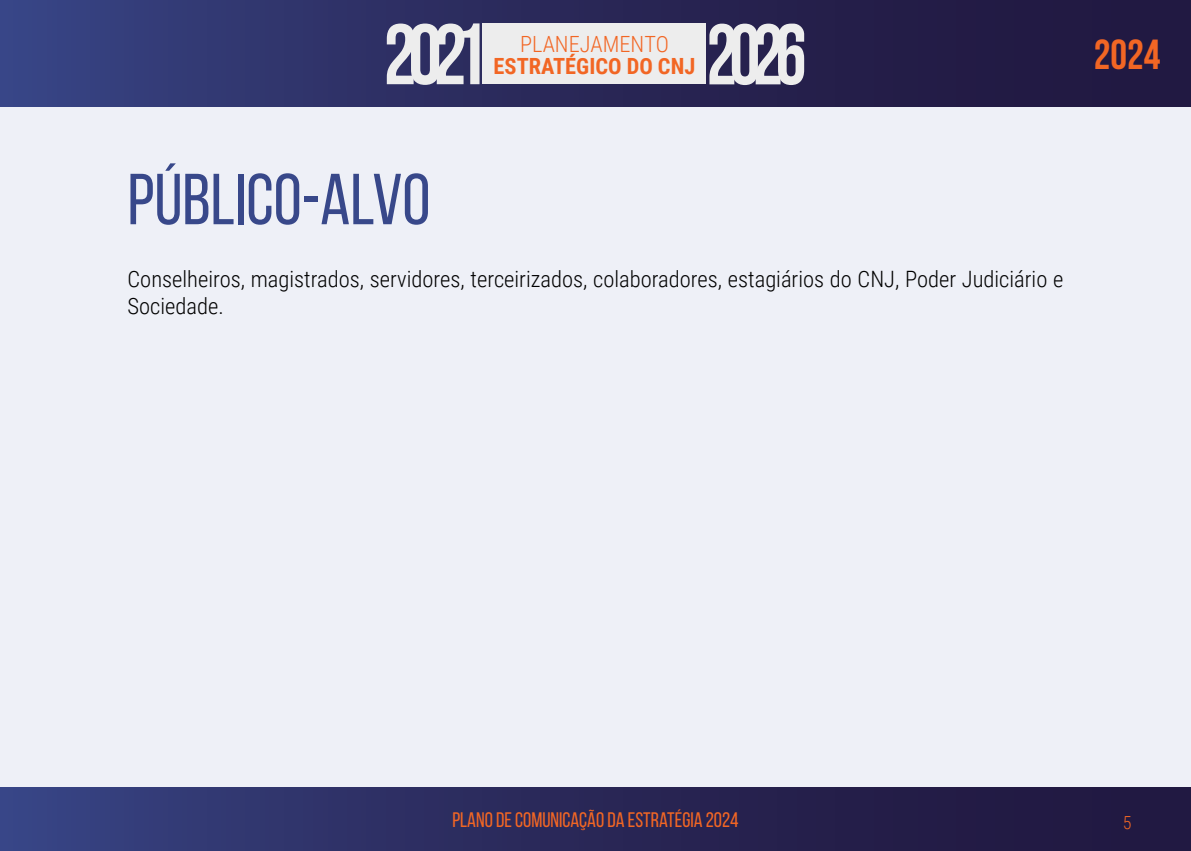
<style>
.page{position:relative;width:1191px;height:851px;background:#fff}
.page>*{position:absolute;margin:0;border:0;box-sizing:border-box;transform-origin:0 0}
.t1{font:72px "Bebas Neue";color:#38488a}
.t2{font:700 42px "Bebas Neue";color:#f26624}
.t3{font:300 22.5px/27px "Roboto Condensed";color:#000}
.t4{font:700 22.35px "Roboto Condensed";color:#f26624}
.t5{font:300 22.35px "Roboto Condensed";color:#f26624}
.t6{font:21px "Bebas Neue";color:#f26624}
.t7{font:300 18px "Roboto Condensed";color:#f26624}
</style>
<div class="page">
<div style="left:0;top:0;width:1191px;height:850px;background:#eef0f7"></div>
<div style="left:0;top:0;width:1191px;height:106px;background:linear-gradient(to right,#36417f,#1e1237)"></div>
<div style="left:0;top:787px;width:1191px;height:63px;background:linear-gradient(to right,#36417e,#1e1237)"></div>
<div style="left:482px;top:24px;width:224px;height:60px;background:#ededed"></div>
<svg style="left:387px;top:23px;width:92px;height:62px"></svg>
<svg style="left:709px;top:24px;width:95px;height:61px"></svg>
<p class="t5" style="left:520px;top:28px;width:150px">PLANEJAMENTO</p>
<p class="t4" style="left:493px;top:51px;width:203px">ESTRATÉGICO DO CNJ</p>
<h2 class="t2" style="left:1094px;top:31px;width:68px">2024</h2>
<h1 class="t1" style="left:128px;top:160px;width:304px">PÚBLICO-ALVO</h1>
<p class="t3" style="left:128px;top:265px;width:937px">Conselheiros, magistrados, servidores, terceirizados, colaboradores, estagiários do CNJ, Poder Judiciário e<br>Sociedade.</p>
<p class="t6" style="left:452px;top:808px;width:288px">PLANO DE COMUNICAÇÃO DA ESTRATÉGIA 2024</p>
<p class="t7" style="left:1122px;top:809px;width:10px">5</p>
</div>
